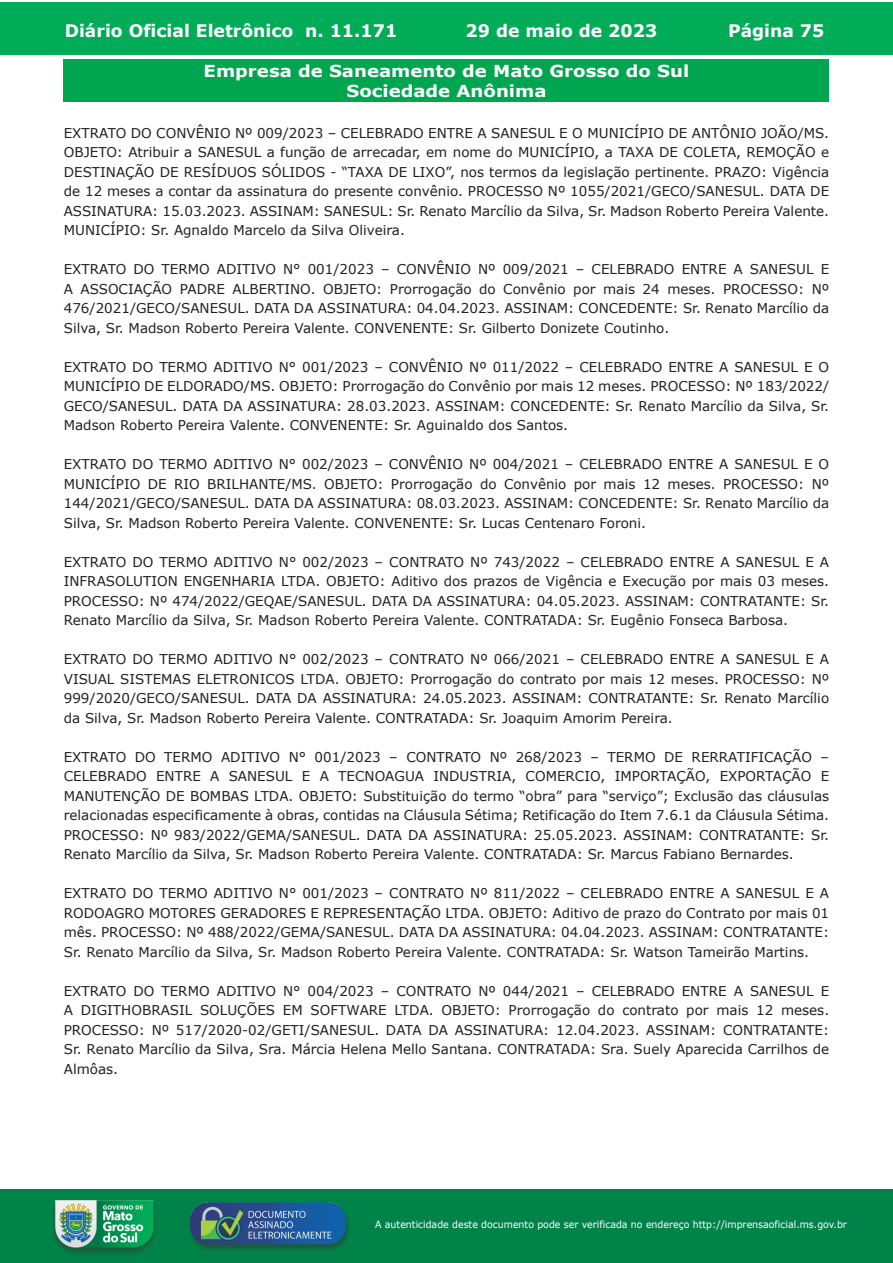
<style>
.page{position:relative;width:893px;height:1263px;background:#fff}
.page>*{position:absolute;margin:0;border:0;box-sizing:border-box;transform-origin:0 0}
.t1{font:700 17.25px "Verdana";color:#fff}
.t2{font:700 16.5px/19.8px "Verdana";color:#fff;text-align:center;scale:1.1 1}
.t3{font:13.5px/19.5px "Verdana";color:#231f20;text-align:justify}
.t4{font:9.9px "Verdana";color:#fff;scale:.95 1}
</style>
<div class="page">
<div style="left:0;top:2px;width:893px;height:53px;background:#00ac57"></div>
<div style="left:1px;top:1189px;width:892px;height:74px;background:#008349"></div>
<img style="left:49px;top:1198px;width:111px;height:61px">
<img style="left:185px;top:1201px;width:168px;height:54px">
<div style="left:64px;top:60px;width:765px;height:42px;background:#00a54f"></div>
<p class="t1" style="left:65px;top:18px;width:334px">Diário Oficial Eletrônico n. 11.171</p>
<p class="t1" style="left:466px;top:18px;width:193px">29 de maio de 2023</p>
<p class="t1" style="left:728px;top:18px;width:98px">Página 75</p>
<p class="t2" style="left:204px;top:61px;width:443px">Empresa de Saneamento de Mato Grosso do Sul<br>Sociedade Anônima</p>
<p class="t3" style="left:64px;top:123px;width:767px">EXTRATO DO CONVÊNIO Nº 009/2023 – CELEBRADO ENTRE A SANESUL E O MUNICÍPIO DE ANTÔNIO JOÃO/MS.<br>OBJETO: Atribuir a SANESUL a função de arrecadar, em nome do MUNICÍPIO, a TAXA DE COLETA, REMOÇÃO e DESTINAÇÃO DE RESÍDUOS SÓLIDOS - “TAXA DE LIXO”, nos termos da legislação pertinente. PRAZO: Vigência de 12 meses a contar da assinatura do presente convênio. PROCESSO Nº 1055/2021/GECO/SANESUL. DATA DE ASSINATURA: 15.03.2023. ASSINAM: SANESUL: Sr. Renato Marcílio da Silva, Sr. Madson Roberto Pereira Valente.<br>MUNICÍPIO: Sr. Agnaldo Marcelo da Silva Oliveira.</p>
<p class="t3" style="left:64px;top:260px;width:767px">EXTRATO DO TERMO ADITIVO N° 001/2023 – CONVÊNIO Nº 009/2021 – CELEBRADO ENTRE A SANESUL E A ASSOCIAÇÃO PADRE ALBERTINO. OBJETO: Prorrogação do Convênio por mais 24 meses. PROCESSO: Nº 476/2021/GECO/SANESUL. DATA DA ASSINATURA: 04.04.2023. ASSINAM: CONCEDENTE: Sr. Renato Marcílio da Silva, Sr. Madson Roberto Pereira Valente. CONVENENTE: Sr. Gilberto Donizete Coutinho.</p>
<p class="t3" style="left:64px;top:357px;width:767px">EXTRATO DO TERMO ADITIVO N° 001/2023 – CONVÊNIO Nº 011/2022 – CELEBRADO ENTRE A SANESUL E O MUNICÍPIO DE ELDORADO/MS. OBJETO: Prorrogação do Convênio por mais 12 meses. PROCESSO: Nº 183/2022/ GECO/SANESUL. DATA DA ASSINATURA: 28.03.2023. ASSINAM: CONCEDENTE: Sr. Renato Marcílio da Silva, Sr.<br>Madson Roberto Pereira Valente. CONVENENTE: Sr. Aguinaldo dos Santos.</p>
<p class="t3" style="left:64px;top:455px;width:767px">EXTRATO DO TERMO ADITIVO N° 002/2023 – CONVÊNIO Nº 004/2021 – CELEBRADO ENTRE A SANESUL E O MUNICÍPIO DE RIO BRILHANTE/MS. OBJETO: Prorrogação do Convênio por mais 12 meses. PROCESSO: Nº 144/2021/GECO/SANESUL. DATA DA ASSINATURA: 08.03.2023. ASSINAM: CONCEDENTE: Sr. Renato Marcílio da Silva, Sr. Madson Roberto Pereira Valente. CONVENENTE: Sr. Lucas Centenaro Foroni.</p>
<p class="t3" style="left:64px;top:552px;width:767px">EXTRATO DO TERMO ADITIVO N° 002/2023 – CONTRATO Nº 743/2022 – CELEBRADO ENTRE A SANESUL E A INFRASOLUTION ENGENHARIA LTDA. OBJETO: Aditivo dos prazos de Vigência e Execução por mais 03 meses.<br>PROCESSO: Nº 474/2022/GEQAE/SANESUL. DATA DA ASSINATURA: 04.05.2023. ASSINAM: CONTRATANTE: Sr.<br>Renato Marcílio da Silva, Sr. Madson Roberto Pereira Valente. CONTRATADA: Sr. Eugênio Fonseca Barbosa.</p>
<p class="t3" style="left:64px;top:650px;width:767px">EXTRATO DO TERMO ADITIVO N° 002/2023 – CONTRATO Nº 066/2021 – CELEBRADO ENTRE A SANESUL E A VISUAL SISTEMAS ELETRONICOS LTDA. OBJETO: Prorrogação do contrato por mais 12 meses. PROCESSO: Nº 999/2020/GECO/SANESUL. DATA DA ASSINATURA: 24.05.2023. ASSINAM: CONTRATANTE: Sr. Renato Marcílio da Silva, Sr. Madson Roberto Pereira Valente. CONTRATADA: Sr. Joaquim Amorim Pereira.</p>
<p class="t3" style="left:64px;top:747px;width:767px">EXTRATO DO TERMO ADITIVO N° 001/2023 – CONTRATO Nº 268/2023 – TERMO DE RERRATIFICAÇÃO – CELEBRADO ENTRE A SANESUL E A TECNOAGUA INDUSTRIA, COMERCIO, IMPORTAÇÃO, EXPORTAÇÃO E MANUTENÇÃO DE BOMBAS LTDA. OBJETO: Substituição do termo “obra” para “serviço”; Exclusão das cláusulas relacionadas especificamente à obras, contidas na Cláusula Sétima; Retificação do Item 7.6.1 da Cláusula Sétima.<br>PROCESSO: Nº 983/2022/GEMA/SANESUL. DATA DA ASSINATURA: 25.05.2023. ASSINAM: CONTRATANTE: Sr.<br>Renato Marcílio da Silva, Sr. Madson Roberto Pereira Valente. CONTRATADA: Sr. Marcus Fabiano Bernardes.</p>
<p class="t3" style="left:64px;top:883px;width:767px">EXTRATO DO TERMO ADITIVO N° 001/2023 – CONTRATO Nº 811/2022 – CELEBRADO ENTRE A SANESUL E A RODOAGRO MOTORES GERADORES E REPRESENTAÇÃO LTDA. OBJETO: Aditivo de prazo do Contrato por mais 01 mês. PROCESSO: Nº 488/2022/GEMA/SANESUL. DATA DA ASSINATURA: 04.04.2023. ASSINAM: CONTRATANTE:<br>Sr. Renato Marcílio da Silva, Sr. Madson Roberto Pereira Valente. CONTRATADA: Sr. Watson Tameirão Martins.</p>
<p class="t3" style="left:64px;top:981px;width:767px">EXTRATO DO TERMO ADITIVO N° 004/2023 – CONTRATO Nº 044/2021 – CELEBRADO ENTRE A SANESUL E A DIGITHOBRASIL SOLUÇÕES EM SOFTWARE LTDA. OBJETO: Prorrogação do contrato por mais 12 meses.<br>PROCESSO: Nº 517/2020-02/GETI/SANESUL. DATA DA ASSINATURA: 12.04.2023. ASSINAM: CONTRATANTE:<br>Sr. Renato Marcílio da Silva, Sra. Márcia Helena Mello Santana. CONTRATADA: Sra. Suely Aparecida Carrilhos de Almôas.</p>
<p class="t4" style="left:375px;top:1218px;width:498px">A autenticidade deste documento pode ser verificada no endereço http://imprensaoficial.ms.gov.br</p>
</div>
